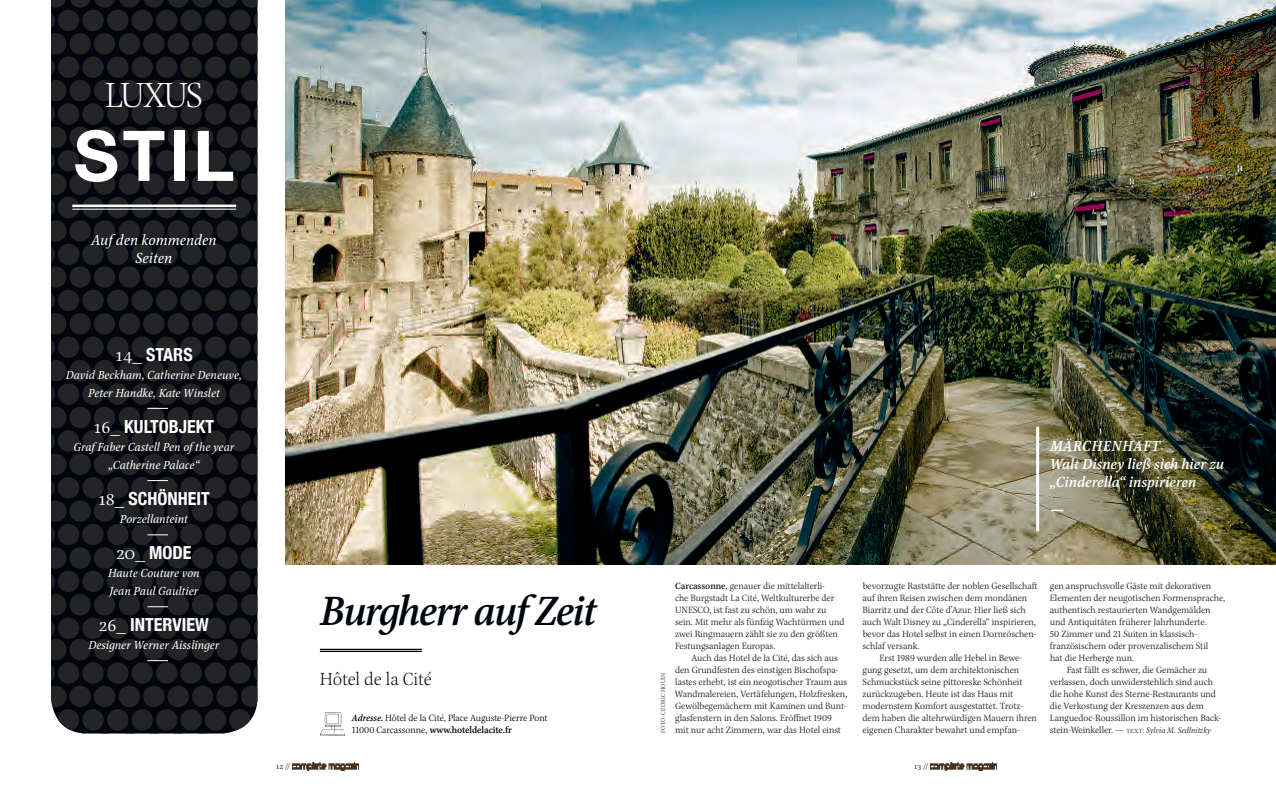
<style>
.page{position:relative;width:1276px;height:794px;background:#fff}
.page>*{position:absolute;margin:0;border:0;box-sizing:border-box;transform-origin:0 0}
.t1{font:700 70px "Helvetica Neue LT Std";color:#fff}
.t2{font:italic 700 42px "Liber Serif";letter-spacing:-.035em;color:#01060e}
.t3{font:300 35.8px "Liber Serif";color:#fff}
.t4{font:700 24.8px "Liber Serif";color:#fff}
.t5{font:700 condensed 18px "Helvetica Neue";color:#fff}
.t6{font:300 18px "Liber Serif";letter-spacing:-.005em;color:#01060e}
.t7{font:italic 700 15px/18px "Liber Serif";color:#fff}
.t8{font:italic 15px/18px "Liber Serif";color:#fff;text-align:center}
.t9{font:italic 12px/18px "Liber Serif";color:#fff;text-align:center}
.t10{font:9.3px/12px "Liber Serif";letter-spacing:-.005em;color:#231f20}
.t11{font:9.3px/12px "Liber Serif";letter-spacing:-.005em;color:#01060e}
.t12{font:8px "Liber Serif";color:#231f20}
.t13{font:300 6px "Liber Serif";letter-spacing:.03em;color:#01060e}
.s1{font-family:"Liber Serif";font-weight:400;font-stretch:normal}
.s2{font-weight:700;font-style:italic}
.s3{font-weight:700}
.s4{font-weight:300;font-size:8.3px}
.s5{font-style:italic;font-size:8.3px}
</style>
<div class="page">
<img style="left:285px;top:0;width:991px;height:565px">
<img style="left:293px;top:763px;width:66px;height:7px">
<img style="left:930px;top:763px;width:66px;height:7px">
<svg style="left:51px;top:0;width:206px;height:733px;background:#17181d"></svg>
<hr style="left:1036px;top:427px;width:3px;height:104px;background:#fff">
<hr style="left:72px;top:205px;width:164px;height:2px;background:#fff">
<hr style="left:72px;top:209px;width:164px;height:1px;background:#fff">
<svg style="left:320px;top:712px;width:25px;height:23px"></svg>
<svg style="left:147px;top:408px;width:21px;height:1px"></svg>
<svg style="left:147px;top:480px;width:21px;height:1px"></svg>
<svg style="left:147px;top:534px;width:21px;height:1px"></svg>
<svg style="left:147px;top:606px;width:21px;height:1px"></svg>
<svg style="left:147px;top:660px;width:21px;height:1px"></svg>
<hr style="left:320px;top:649px;width:102px;height:1px;background:#01060e">
<hr style="left:320px;top:651px;width:102px;height:1px;background:#01060e">
<h3 class="t3" style="left:105px;top:74px;width:100px">LuXUs</h3>
<h1 class="t1" style="left:74px;top:113px;width:162px">Stil</h1>
<h3 class="t8" style="left:91px;top:231px;width:127px">Auf den kommenden<br>Seiten</h3>
<h3 class="t5" style="left:115px;top:339px;width:78px"><span class="s1">14_</span> STARS</h3>
<p class="t9" style="left:66px;top:366px;width:178px">David Beckham, Catherine Deneuve,<br>Peter Handke, Kate Winslet</p>
<h3 class="t5" style="left:94px;top:411px;width:122px"><span class="s1">16_</span> KULTOBJEKT</h3>
<p class="t9" style="left:74px;top:438px;width:162px">Graf Faber Castell Pen of the year „Catherine Palace“</p>
<h3 class="t5" style="left:98px;top:483px;width:113px"><span class="s1">18_</span> SCHÖNHEIT</h3>
<p class="t9" style="left:120px;top:510px;width:70px">Porzellanteint</p>
<h3 class="t5" style="left:116px;top:537px;width:77px"><span class="s1">20_</span> MODE</h3>
<p class="t9" style="left:108px;top:564px;width:93px;text-align:left">Haute Couture von<br>Jean Paul Gaultier</p>
<h3 class="t5" style="left:99px;top:609px;width:111px"><span class="s1">26_</span> INTERVIEW</h3>
<p class="t9" style="left:88px;top:636px;width:133px">Designer Werner Aisslinger</p>
<h3 class="t7" style="left:1050px;top:437px;width:176px">märchenhaft<br>Walt Disney ließ sich hier zu „Cinderella“ inspirieren</h3>
<h3 class="t4" style="left:1050px;top:494px;width:17px">–</h3>
<h2 class="t2" style="left:320px;top:587px;width:279px">Burgherr aufZeit</h2>
<h3 class="t6" style="left:320px;top:668px;width:113px">Hôtel de la Cité</h3>
<p class="t11" style="left:352px;top:711px;width:197px"><span class="s2">Adresse.</span> Hôtel de la Cité, Place Auguste-Pierre Pont<br>11000 Carcassonne, <span class="s3">www.hoteldelacite.fr</span></p>
<p class="t13" style="left:659px;top:732px;width:62px;rotate:-90deg">Foto: Cédric Houin</p>
<p class="t10" style="left:675px;top:579px;width:171px"><span class="s3">Carcassonne</span>, genauer die mittelalterli-<br>che Burgstadt La Cité, Weltkulturerbe der UNESCO, ist fast zu schön, um wahr zu sein. Mit mehr als fünfzig Wachtürmen und zwei Ringmauern zählt sie zu den größten Festungsanlagen Europas.</p>
<p class="t10" style="left:675px;top:651px;width:174px;text-indent:17px">Auch das Hotel de la Cité, das sich aus den Grundfesten des einstigen Bischofspa&shy;lastes erhebt, ist ein neogotischer Traum aus Wandmalereien, Vertäfelungen, Holzfresken, Gewölbegemächern mit Kaminen und Bunt&shy;glasfenstern in den Salons. Eröffnet 1909 mit nur acht Zimmern, war das Hotel einst</p>
<p class="t10" style="left:862px;top:579px;width:176px">bevorzugte Raststätte der noblen Gesellschaft</p>
<p class="t10" style="left:862px;top:591px;width:166px">auf ihren Reisen zwischen dem mondänen</p>
<p class="t10" style="left:862px;top:603px;width:165px">Biarritz und der Côte d’Azur. Hier ließ sich</p>
<p class="t10" style="left:862px;top:615px;width:175px">auch Walt Disney zu „Cinderella“ inspirieren,</p>
<p class="t10" style="left:862px;top:627px;width:175px">bevor das Hotel selbst in einen Dornröschen-</p>
<p class="t10" style="left:862px;top:639px;width:58px">schlaf versank.</p>
<p class="t10" style="left:879px;top:651px;width:144px">Erst 1989 wurden alle Hebel in Bewe-</p>
<p class="t10" style="left:862px;top:663px;width:158px">gung gesetzt, um dem architektonischen</p>
<p class="t10" style="left:862px;top:675px;width:161px">Schmuckstück seine pittoreske Schönheit</p>
<p class="t10" style="left:862px;top:687px;width:152px">zurückzugeben. Heute ist das Haus mit</p>
<p class="t10" style="left:862px;top:699px;width:162px">modernstem Komfort ausgestattet. Trotz-</p>
<p class="t10" style="left:862px;top:711px;width:176px">dem haben die altehrwürdigen Mauern ihren</p>
<p class="t10" style="left:862px;top:723px;width:159px">eigenen Charakter bewahrt und empfan-</p>
<p class="t12" style="left:276px;top:761px;width:16px">12 //</p>
<p class="t12" style="left:914px;top:761px;width:16px">13 //</p>
<p class="t10" style="left:1050px;top:579px;width:163px">gen anspruchsvolle Gäste mit dekorativen</p>
<p class="t10" style="left:1050px;top:591px;width:177px">Elementen der neugotischen Formensprache,</p>
<p class="t10" style="left:1050px;top:603px;width:162px">authentisch restaurierten Wandgemälden</p>
<p class="t10" style="left:1050px;top:615px;width:158px">und Antiquitäten früherer Jahrhunderte.</p>
<p class="t10" style="left:1050px;top:627px;width:149px">50 Zimmer und 21 Suiten in klassisch-</p>
<p class="t10" style="left:1050px;top:639px;width:160px">französischem oder provenzalischem Stil</p>
<p class="t10" style="left:1050px;top:651px;width:86px">hat die Herberge nun.</p>
<p class="t10" style="left:1067px;top:663px;width:142px">Fast fällt es schwer, die Gemächer zu</p>
<p class="t10" style="left:1049px;top:675px;width:165px">verlassen, doch unwiderstehlich sind auch</p>
<p class="t10" style="left:1050px;top:687px;width:168px">die hohe Kunst des Sterne-Restaurants und</p>
<p class="t10" style="left:1050px;top:699px;width:156px">die Verkostung der Kreszenzen aus dem</p>
<p class="t10" style="left:1050px;top:711px;width:172px">Languedoc-Roussillon im historischen Back-</p>
<p class="t10" style="left:1050px;top:723px;width:162px">stein-Weinkeller. — <span class="s4">text:</span> <span class="s5">Sylvia M. Sedlnitzky</span></p>
</div>
